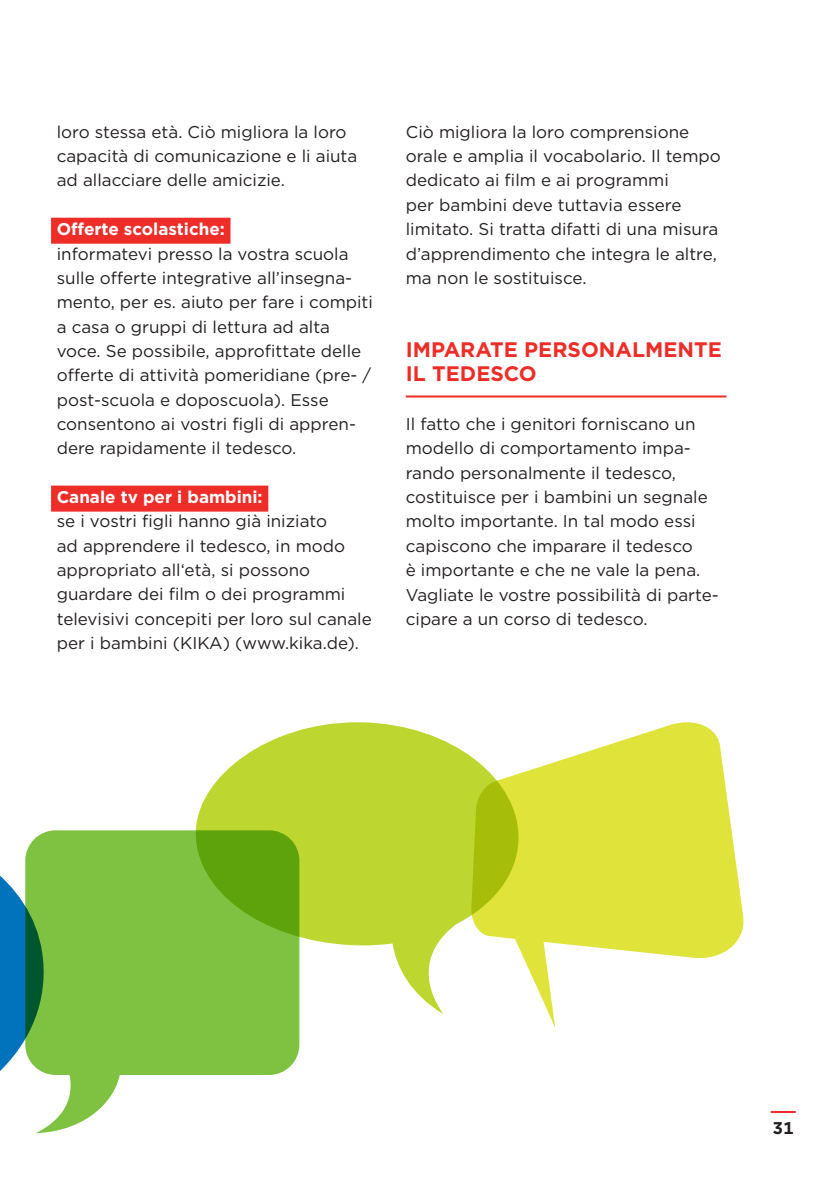
<style>
.page{position:relative;width:840px;height:1191px;background:#fff}
.page>*{position:absolute;margin:0;border:0;box-sizing:border-box;transform-origin:0 0}
.t1{font:700 21px/24.4px "Gotham";color:#ee2d28}
.t2{font:17px/24.4px "Gotham";color:#231f20}
.t3{font:700 17px "Gotham";color:#fff}
.t4{font:700 17px "Gotham";color:#231f20}
</style>
<div class="page">
<div style="left:51px;top:218px;width:179px;height:26px;background:#ee2d28"></div>
<div style="left:51px;top:485px;width:217px;height:26px;background:#ee2d28"></div>
<hr style="left:405px;top:395px;width:321px;height:2px;background:#ee2d28">
<svg style="left:195px;top:722px;width:275px;height:292px;fill:#bed630"></svg>
<svg style="left:36px;top:830px;width:263px;height:303px;fill:#7fc241"></svg>
<svg style="left:470px;top:722px;width:274px;height:306px;fill:#e0e339"></svg>
<svg style="left:0;top:830px;width:46px;height:297px"></svg>
<hr style="left:770px;top:1111px;width:25px;height:2px;background:#ee2d28">
<p class="t2" style="left:57px;top:119px;width:302px">loro stessa età. Ciò migliora la loro capacità di comunicazione e li aiuta ad allacciare delle amicizie.</p>
<p class="t3" style="left:57px;top:218px;width:169px">Offerte scolastiche:</p>
<p class="t2" style="left:57px;top:241px;width:317px">informatevi presso la vostra scuola sulle offerte integrative all’insegna&shy;mento, per es. aiuto per fare i compiti a casa o gruppi di lettura ad alta voce. Se possibile, approfittate delle offerte di attività pomeridiane (pre- / post-scuola e doposcuola). Esse consentono ai vostri figli di appren&shy;dere rapidamente il tedesco.</p>
<p class="t3" style="left:57px;top:486px;width:207px">Canale tv per i bambini:</p>
<p class="t2" style="left:57px;top:509px;width:316px">se i vostri figli hanno già iniziato<br>ad apprendere il tedesco, in modo appropriato all‘età, si possono guardare dei film o dei programmi televisivi concepiti per loro sul canale per i bambini (KIKA) (www.kika.de).</p>
<p class="t2" style="left:405px;top:119px;width:316px">Ciò migliora la loro comprensione orale e amplia il vocabolario. Il tempo dedicato ai film e ai programmi<br>per bambini deve tuttavia essere limitato. Si tratta difatti di una misura d’apprendimento che integra le altre, ma non le sostituisce.</p>
<p class="t1" style="left:405px;top:337px;width:317px">IMPARATE PERSONALMENTE<br>IL TEDESCO</p>
<p class="t2" style="left:405px;top:411px;width:314px">Il fatto che i genitori forniscano un modello di comportamento impa&shy;rando personalmente il tedesco, costituisce per i bambini un segnale molto importante. In tal modo essi capiscono che imparare il tedesco<br>è importante e che ne vale la pena.<br>Vagliate le vostre possibilità di parte&shy;cipare a un corso di tedesco.</p>
<p class="t4" style="left:772px;top:1116px;width:22px">31</p>
</div>
